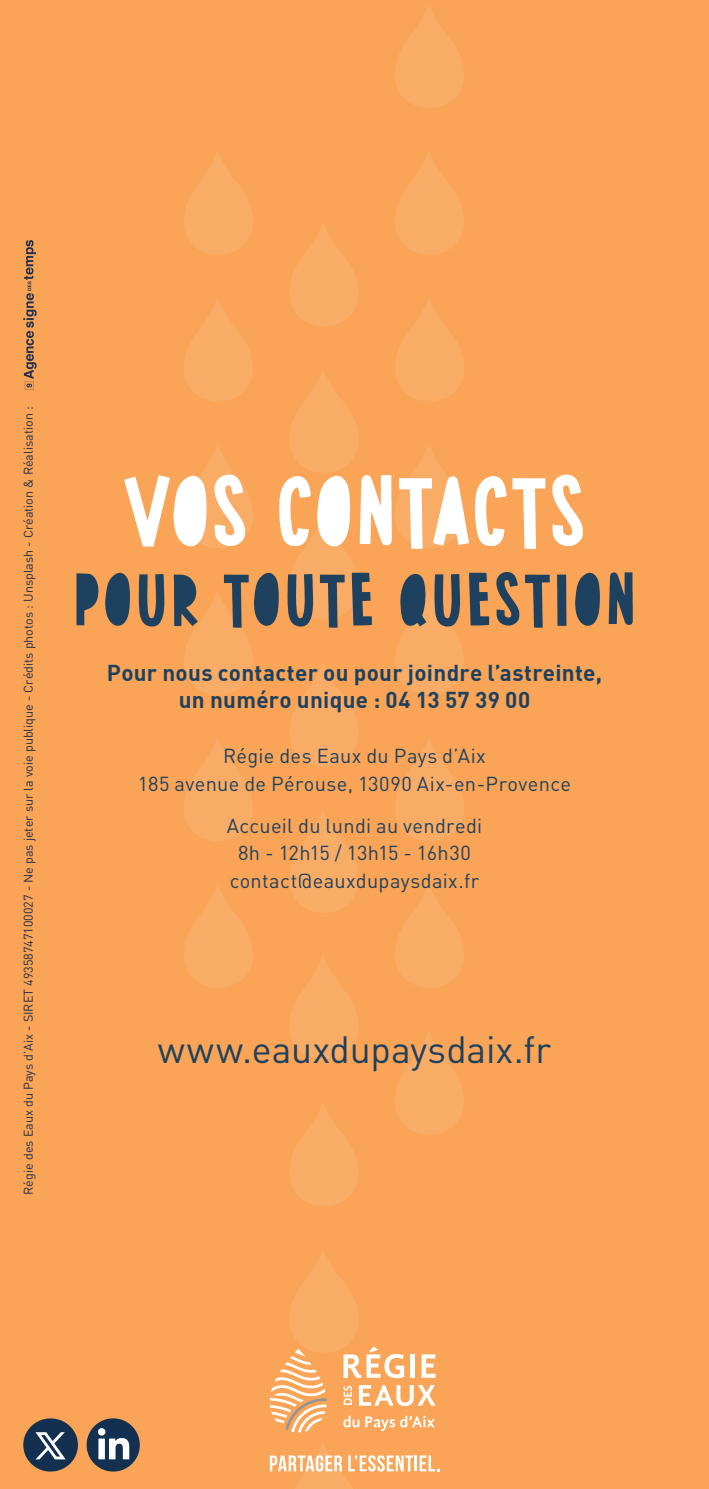
<style>
.page{position:relative;width:709px;height:1489px;background:#fff}
.page>*{position:absolute;margin:0;border:0;box-sizing:border-box;transform-origin:0 0}
.t1{font:100px "Rockers Bulshit";letter-spacing:.03em;color:#fff}
.t2{font:75px "Rockers Bulshit";letter-spacing:.06em;color:#1e415f}
.t3{font:37.5px "DIN";color:#1e415f}
.t4{font:22.5px/27.5px "DIN Bold";letter-spacing:.01em;color:#1e415f;text-align:center}
.t5{font:20px/27.5px "DIN";letter-spacing:.015em;color:#1e415f;text-align:center}
.t6{font:12.5px "DIN";color:#1f304f}
</style>
<div class="page">
<div style="left:0;top:0;width:709px;height:1488px;background:#f9a456"></div>
<svg style="left:87px;top:1418px;width:53px;height:53px"></svg>
<svg style="left:98px;top:1427px;width:7px;height:8px"></svg>
<svg style="left:184px;top:298px;width:69px;height:103px"></svg>
<svg style="left:290px;top:663px;width:68px;height:103px"></svg>
<svg style="left:395px;top:298px;width:69px;height:103px"></svg>
<svg style="left:395px;top:1031px;width:69px;height:103px"></svg>
<svg style="left:290px;top:370px;width:68px;height:103px"></svg>
<svg style="left:395px;top:5px;width:69px;height:103px"></svg>
<svg style="left:184px;top:151px;width:69px;height:104px"></svg>
<svg style="left:290px;top:517px;width:68px;height:102px"></svg>
<svg style="left:395px;top:151px;width:69px;height:104px"></svg>
<svg style="left:290px;top:223px;width:68px;height:103px"></svg>
<svg style="left:184px;top:445px;width:69px;height:103px"></svg>
<svg style="left:290px;top:810px;width:68px;height:102px"></svg>
<svg style="left:395px;top:445px;width:69px;height:103px"></svg>
<svg style="left:184px;top:591px;width:69px;height:103px"></svg>
<svg style="left:290px;top:957px;width:68px;height:102px"></svg>
<svg style="left:395px;top:591px;width:69px;height:103px"></svg>
<svg style="left:184px;top:738px;width:69px;height:103px"></svg>
<svg style="left:290px;top:1103px;width:68px;height:102px"></svg>
<svg style="left:395px;top:738px;width:69px;height:103px"></svg>
<svg style="left:184px;top:885px;width:69px;height:102px"></svg>
<svg style="left:395px;top:885px;width:69px;height:102px"></svg>
<hr style="left:414px;top:1455px;width:3px;height:16px;background:#fff">
<svg style="left:419px;top:1455px;width:20px;height:16px"></svg>
<svg style="left:270px;top:1442px;width:143px;height:46px"></svg>
<svg style="left:270px;top:1250px;width:165px;height:182px"></svg>
<svg style="left:23px;top:240px;width:14px;height:150px"></svg>
<svg style="left:23px;top:1418px;width:55px;height:53px"></svg>
<p class="t6" style="left:23px;top:1194px;width:789px;rotate:-90deg">Régie des Eaux du Pays d’Aix - SIRET 49358747100027 - Ne pas jeter sur la voie publique - Crédits photos : Unsplash - Création &amp; Réalisation :</p>
<h1 class="t1" style="left:124px;top:453px;width:461px">VOS CONTACTS</h1>
<h2 class="t2" style="left:73px;top:556px;width:563px">POUR TOUTE QUESTION</h2>
<p class="t4" style="left:107px;top:660px;width:496px">Pour nous contacter ou pour joindre l’astreinte, un numéro unique : 04 13 57 39 00</p>
<p class="t5" style="left:138px;top:743px;width:434px">Régie des Eaux du Pays d’Aix<br>185 avenue de Pérouse, 13090 Aix-en-Provence</p>
<p class="t5" style="left:227px;top:813px;width:257px">Accueil du lundi au vendredi<br>8h - 12h15 / 13h15 - 16h30 contact@eauxdupaysdaix.fr</p>
<h3 class="t3" style="left:158px;top:1032px;width:395px">www.eauxdupaysdaix.fr</h3>
</div>
